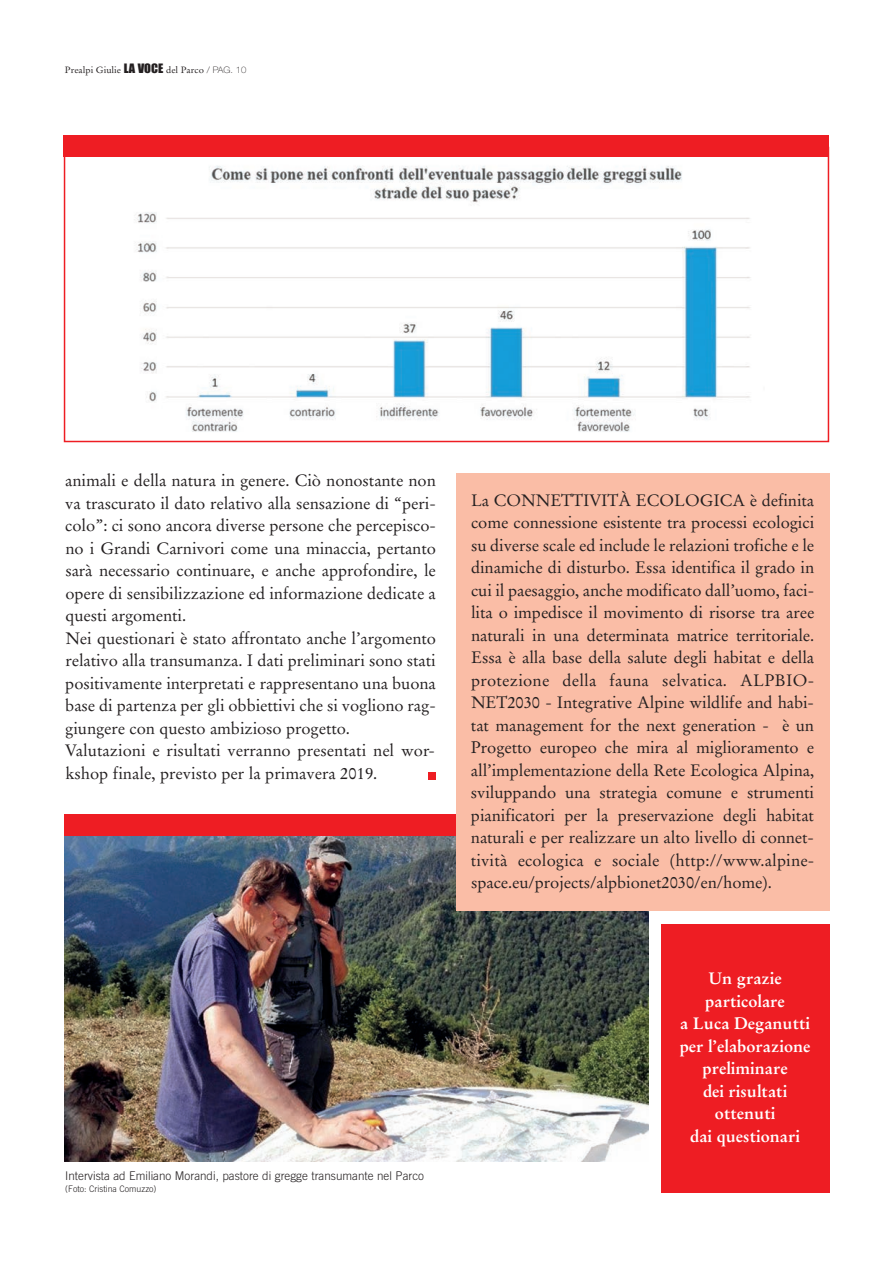
<style>
.page{position:relative;width:893px;height:1263px;background:#fff}
.page>*{position:absolute;margin:0;border:0;box-sizing:border-box;transform-origin:0 0}
.t1{font:16.5px/22.5px "Stempel Garamond";letter-spacing:-.005em;color:#231f20}
.t2{font:700 16.5px/22.5px "Stempel Garamond";color:#fff;text-align:center}
.t3{font:300 12px "Trade Gothic";color:#231f20}
.t4{font:9px "Stempel Garamond";color:#231f20;scale:1.05 1}
.t5{font:300 9px "Trade Gothic";color:#231f20}
.s1{font-family:"Impact";font-size:12px}
.s2{font-family:"Helvetica Neue";font-weight:100}
</style>
<div class="page">
<img style="left:134px;top:166px;width:617px;height:266px">
<div style="left:64px;top:135px;width:765px;height:22px;background:#ee1d23"></div>
<img style="left:64px;top:836px;width:585px;height:325px">
<div style="left:661px;top:924px;width:168px;height:269px;background:#ee1d23"></div>
<div style="left:64px;top:814px;width:514px;height:22px;background:#ee1d23"></div>
<div style="left:456px;top:473px;width:373px;height:438px;background:#fabda6"></div>
<div style="left:428px;top:772px;width:8px;height:7px;background:#ee1d23"></div>
<p class="t4" style="left:65px;top:66px;width:174px">Prealpi Giulie <span class="s1">LA VOCE</span> del Parco <span class="s2">/ PAG. 10</span></p>
<p class="t1" style="left:65px;top:471px;width:372px">animali e della natura in genere. Ciò nonostante non va trascurato il dato relativo alla sensazione di “peri&shy;colo”: ci sono ancora diverse persone che percepisco&shy;no i Grandi Carnivori come una minaccia, pertanto sarà necessario continuare, e anche approfondire, le opere di sensibilizzazione ed informazione dedicate a questi argomenti.<br>Nei questionari è stato affrontato anche l’argomento relativo alla transumanza. I dati preliminari sono stati positivamente interpretati e rappresentano una buona base di partenza per gli obbiettivi che si vogliono rag&shy;giungere con questo ambizioso progetto.<br>Valutazioni e risultati verranno presentati nel wor&shy;kshop finale, previsto per la primavera 2019.</p>
<p class="t3" style="left:65px;top:1171px;width:360px">Intervista ad Emiliano Morandi, pastore di gregge transumante nel Parco</p>
<p class="t5" style="left:65px;top:1186px;width:93px">(Foto: Cristina Comuzzo)</p>
<p class="t1" style="left:471px;top:490px;width:345px;text-align:justify">La CONNETTIVITÀ ECOLOGICA è definita come connessione esistente tra processi ecologici su diverse scale ed include le relazioni trofiche e le dinamiche di disturbo. Essa identifica il grado in cui il paesaggio, anche modificato dall’uomo, faci&shy;lita o impedisce il movimento di risorse tra aree naturali in una determinata matrice territoriale.<br>Essa è alla base della salute degli habitat e della protezione della fauna selvatica. ALPBIO-NET2030 - Integrative Alpine wildlife and habi&shy;tat management for the next generation - è un Progetto europeo che mira al miglioramento e all’implementazione della Rete Ecologica Alpina, sviluppando una strategia comune e strumenti pianificatori per la preservazione degli habitat naturali e per realizzare un alto livello di connet&shy;tività ecologica e sociale (http://www.alpine&shy;space.eu/projects/alpbionet2030/en/home).</p>
<p class="t2" style="left:680px;top:968px;width:132px">Un grazie particolare<br>a Luca Deganutti per l’elaborazione preliminare<br>dei risultati ottenuti<br>dai questionari</p>
</div>
